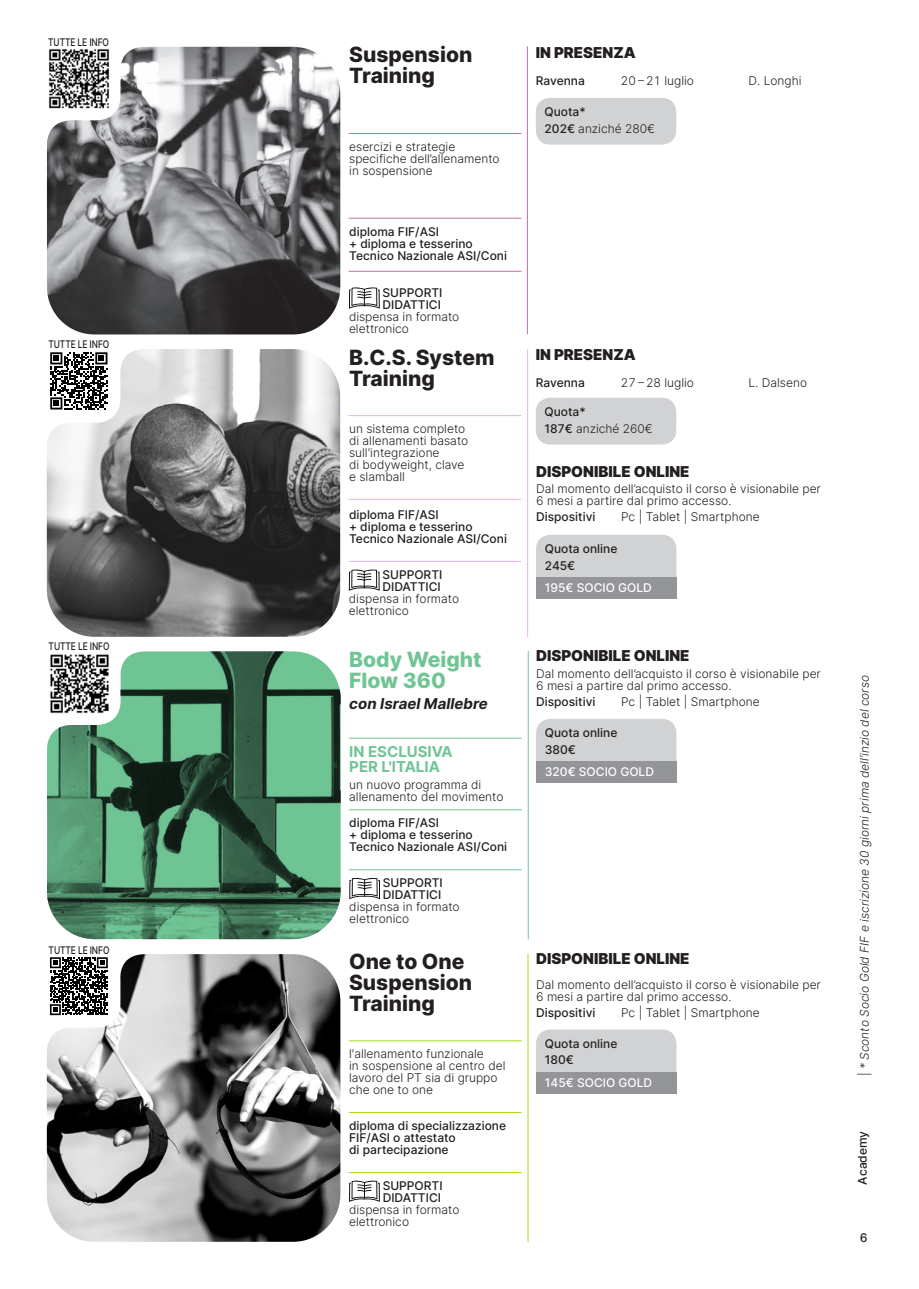
<style>
.page{position:relative;width:919px;height:1289px;background:#fff}
.page>*{position:absolute;margin:0;border:0;box-sizing:border-box;transform-origin:0 0}
.t1{font:800 21px/21px "Inter";color:#231f20}
.t2{font:800 21px/21px "Inter";color:#70c595}
.t3{font:900 15px "Inter";color:#231f20}
.t4{font:700 15px/15px "Inter";color:#70c595}
.t5{font:italic 700 15px "Inter";color:#231f20}
.t6{font:300 12px/12px "Inter";color:#231f20}
.t7{font:500 12px/12px "Inter";color:#231f20}
.t8{font:italic 300 12px "Inter";color:#231f20}
.t9{font:500 12px "Inter";color:#fff}
.t10{font:500 10.5px "Inter";letter-spacing:-.01em;color:#231f20;scale:.8 1}
.s1{font-weight:500}
.s2{font-style:normal}
</style>
<div class="page">
<hr style="left:349px;top:737px;width:172px;height:1px;background:#70c595">
<hr style="left:349px;top:809px;width:172px;height:1px;background:#70c595">
<hr style="left:349px;top:869px;width:172px;height:1px;background:#70c595">
<hr style="left:528px;top:651px;width:1px;height:288px;background:#70c595">
<hr style="left:527px;top:47px;width:1px;height:287px;background:#c76fad">
<hr style="left:349px;top:133px;width:172px;height:1px;background:#c76fad">
<hr style="left:349px;top:218px;width:172px;height:1px;background:#c76fad">
<hr style="left:349px;top:271px;width:172px;height:1px;background:#c76fad">
<svg style="left:349px;top:287px;width:31px;height:22px"></svg>
<div style="left:535px;top:98px;width:141px;height:47px;background:#d1d2d4;border-radius:14px"></div>
<div style="left:535px;top:398px;width:141px;height:46px;background:#d1d2d4;border-radius:14px"></div>
<img style="left:46px;top:47px;width:294px;height:287px">
<svg style="left:349px;top:878px;width:31px;height:21px"></svg>
<hr style="left:349px;top:415px;width:172px;height:1px;background:#ecafff">
<hr style="left:349px;top:499px;width:172px;height:1px;background:#ecafff">
<hr style="left:349px;top:561px;width:172px;height:1px;background:#ecafff">
<hr style="left:527px;top:349px;width:1px;height:287px;background:#ecafff">
<svg style="left:349px;top:569px;width:30px;height:22px"></svg>
<img style="left:46px;top:349px;width:294px;height:287px">
<div style="left:536px;top:535px;width:140px;height:42px;background:#d1d2d4"></div>
<div style="left:536px;top:719px;width:140px;height:42px;background:#d1d2d4"></div>
<div style="left:536px;top:577px;width:140px;height:21px;background:#939598"></div>
<div style="left:536px;top:761px;width:140px;height:21px;background:#939598"></div>
<div style="left:536px;top:1029px;width:140px;height:42px;background:#d1d2d4"></div>
<div style="left:536px;top:1071px;width:140px;height:22px;background:#939598"></div>
<svg style="left:47px;top:651px;width:293px;height:288px;background:#568c6d"></svg>
<hr style="left:349px;top:1040px;width:172px;height:1px;background:#a8dc18">
<hr style="left:349px;top:1112px;width:172px;height:1px;background:#a8dc18">
<hr style="left:349px;top:1172px;width:172px;height:1px;background:#a8dc18">
<hr style="left:527px;top:954px;width:1px;height:287px;background:#a8dc18">
<svg style="left:349px;top:1180px;width:31px;height:21px"></svg>
<img style="left:46px;top:954px;width:294px;height:287px">
<p class="t10" style="left:48px;top:35px;width:78px">TUTTE LE INFO</p>
<p class="t10" style="left:48px;top:337px;width:78px">TUTTE LE INFO</p>
<p class="t10" style="left:49px;top:639px;width:78px">TUTTE LE INFO</p>
<p class="t10" style="left:49px;top:942px;width:78px">TUTTE LE INFO</p>
<h1 class="t1" style="left:349px;top:43px;width:125px">Suspension<br>Training</h1>
<p class="t6" style="left:349px;top:140px;width:152px">esercizi e strategie specifiche dell’allenamento in sospensione</p>
<p class="t7" style="left:349px;top:225px;width:159px">diploma FIF/ASI<br>+ diploma e tesserino<br>Tecnico Nazionale ASI/Coni</p>
<p class="t7" style="left:382px;top:286px;width:61px">SUPPORTI<br>DIDATTICI</p>
<p class="t6" style="left:349px;top:310px;width:112px">dispensa in formato elettronico</p>
<h1 class="t1" style="left:349px;top:346px;width:147px">B.C.S. System<br>Training</h1>
<p class="t6" style="left:349px;top:422px;width:121px">un sistema completo di allenamenti basato sull'integrazione<br>di bodyweight, clave e slamball</p>
<p class="t7" style="left:349px;top:508px;width:159px">diploma FIF/ASI<br>+ diploma e tesserino<br>Tecnico Nazionale ASI/Coni</p>
<p class="t7" style="left:382px;top:568px;width:61px">SUPPORTI<br>DIDATTICI</p>
<p class="t6" style="left:349px;top:592px;width:112px">dispensa in formato elettronico</p>
<h1 class="t2" style="left:349px;top:648px;width:134px">Body Weight<br>Flow 360</h1>
<p class="t5" style="left:349px;top:692px;width:140px">con Israel Mallebre</p>
<p class="t4" style="left:349px;top:744px;width:105px">IN ESCLUSIVA<br>PER L'ITALIA</p>
<p class="t6" style="left:349px;top:778px;width:156px">un nuovo programma di allenamento del movimento</p>
<p class="t7" style="left:349px;top:816px;width:159px">diploma FIF/ASI<br>+ diploma e tesserino<br>Tecnico Nazionale ASI/Coni</p>
<p class="t7" style="left:383px;top:876px;width:61px">SUPPORTI<br>DIDATTICI</p>
<p class="t6" style="left:349px;top:900px;width:112px">dispensa in formato elettronico</p>
<h1 class="t1" style="left:349px;top:950px;width:125px">One to One<br>Suspension<br>Training</h1>
<p class="t6" style="left:349px;top:1047px;width:158px">l'allenamento funzionale<br>in sospensione al centro del lavoro del PT sia di gruppo che one to one</p>
<p class="t7" style="left:349px;top:1119px;width:158px">diploma di specializzazione<br>FIF/ASI o attestato<br>di partecipazione</p>
<p class="t7" style="left:382px;top:1179px;width:61px">SUPPORTI<br>DIDATTICI</p>
<p class="t6" style="left:349px;top:1203px;width:112px">dispensa in formato elettronico</p>
<p class="t3" style="left:535px;top:41px;width:101px">IN PRESENZA</p>
<p class="t7" style="left:535px;top:74px;width:51px">Ravenna</p>
<p class="t6" style="left:621px;top:74px;width:75px">20 – 21 luglio</p>
<p class="t6" style="left:748px;top:74px;width:54px">D. Longhi</p>
<p class="t6" style="left:544px;top:104px;width:112px;line-height:16.2px"><span class="s1">Quota*<br>202€</span> anziché 280€</p>
<p class="t3" style="left:535px;top:343px;width:101px">IN PRESENZA</p>
<p class="t7" style="left:535px;top:376px;width:51px">Ravenna</p>
<p class="t6" style="left:621px;top:376px;width:75px">27 – 28 luglio</p>
<p class="t6" style="left:748px;top:376px;width:60px">L. Dalseno</p>
<p class="t6" style="left:544px;top:403px;width:110px;line-height:16.2px"><span class="s1">Quota*<br>187€</span> anziché 260€</p>
<p class="t3" style="left:536px;top:460px;width:155px">DISPONIBILE ONLINE</p>
<p class="t6" style="left:536px;top:482px;width:286px">Dal momento dell’acquisto il corso è visionabile per<br>6 mesi a partire dal primo accesso.</p>
<p class="t7" style="left:536px;top:510px;width:61px">Dispositivi</p>
<p class="t6" style="left:621px;top:510px;width:140px">Pc | Tablet | Smartphone</p>
<p class="t7" style="left:545px;top:540px;width:74px;line-height:16.2px">Quota online<br>245€</p>
<p class="t9" style="left:545px;top:579px;width:109px">195€ SOCIO GOLD</p>
<p class="t3" style="left:536px;top:645px;width:155px">DISPONIBILE ONLINE</p>
<p class="t6" style="left:536px;top:667px;width:286px">Dal momento dell’acquisto il corso è visionabile per<br>6 mesi a partire dal primo accesso.</p>
<p class="t7" style="left:536px;top:695px;width:61px">Dispositivi</p>
<p class="t6" style="left:621px;top:695px;width:140px">Pc | Tablet | Smartphone</p>
<p class="t7" style="left:545px;top:724px;width:74px;line-height:16.2px">Quota online<br>380€</p>
<p class="t9" style="left:545px;top:763px;width:111px">320€ SOCIO GOLD</p>
<p class="t3" style="left:536px;top:947px;width:155px">DISPONIBILE ONLINE</p>
<p class="t6" style="left:536px;top:978px;width:286px">Dal momento dell’acquisto il corso è visionabile per<br>6 mesi a partire dal primo accesso.</p>
<p class="t7" style="left:536px;top:1006px;width:61px">Dispositivi</p>
<p class="t6" style="left:621px;top:1006px;width:140px">Pc | Tablet | Smartphone</p>
<p class="t7" style="left:545px;top:1035px;width:74px;line-height:16.2px">Quota online<br>180€</p>
<p class="t9" style="left:545px;top:1073px;width:109px">145€ SOCIO GOLD</p>
<p class="t8" style="left:856px;top:1076px;width:403px;rotate:-90deg"><span class="s2">|</span> * Sconto Socio Gold FIF e iscrizione 30 giorni prima dell’inzio del corso</p>
<p class="t7" style="left:856px;top:1184px;width:55px;rotate:-90deg">Academy</p>
<p class="t7" style="left:859px;top:1231px;width:9px">6</p>
</div>
